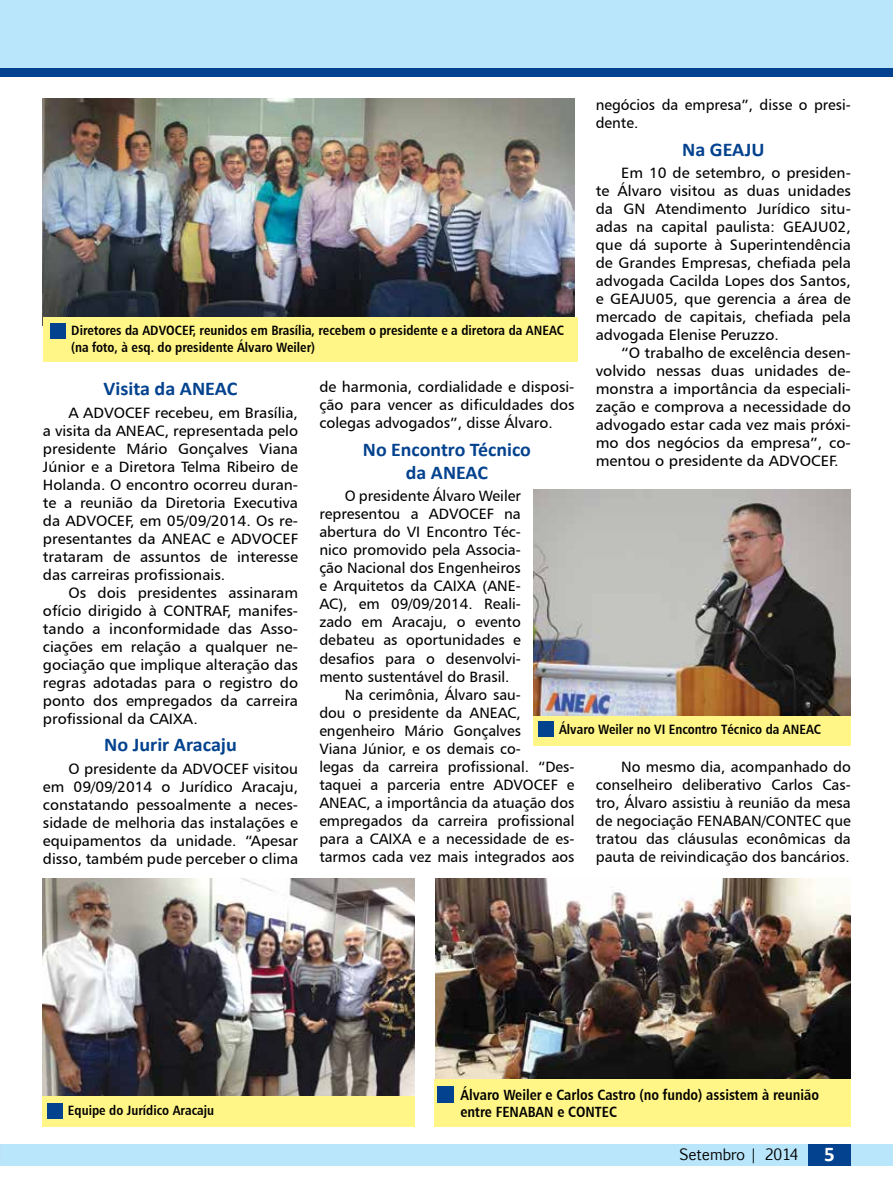
<style>
.page{position:relative;width:893px;height:1191px;background:#fff}
.page>*{position:absolute;margin:0;border:0;box-sizing:border-box;transform-origin:0 0}
.t1{font:700 19.5px/23.4px "Calibri";color:#03428e;text-align:center}
.t2{font:15px/18px "Humanist 777 BT Roman B";color:#000;text-align:justify}
.t3{font:15px/18px "Humanist 777 BT Roman B";color:#000;text-align:justify;scale:1.04 1}
.t4{font:15px "Euphemia CAS";color:#000}
.t5{font:14.85px/17.7px "Humanist 777 BT Bold Condensed B";color:#000}
.t6{font:13.5px/16.2px "Humanist 777 BT Bold Condensed B";color:#000}
.s1{font-family:"Calibri";font-weight:700;font-size:21px;color:#fff}
</style>
<div class="page">
<div style="left:0;top:1144px;width:893px;height:21px;background:#b9e6fa"></div>
<div style="left:808px;top:1144px;width:43px;height:21px;background:#03428e"></div>
<div style="left:0;top:0;width:893px;height:72px;background:#b9e6fa"></div>
<div style="left:0;top:68px;width:893px;height:9px;background:#03428e"></div>
<img style="left:43px;top:98px;width:532px;height:219px">
<img style="left:42px;top:878px;width:373px;height:218px">
<div style="left:42px;top:1096px;width:373px;height:31px;background:#fff687"></div>
<div style="left:47px;top:1103px;width:15px;height:15px;background:#03428e"></div>
<img style="left:436px;top:878px;width:415px;height:201px">
<div style="left:435px;top:1079px;width:416px;height:48px;background:#fff687"></div>
<div style="left:437px;top:1086px;width:17px;height:17px;background:#03428e"></div>
<div style="left:43px;top:317px;width:535px;height:44px;background:#fff687"></div>
<div style="left:50px;top:323px;width:16px;height:16px;background:#03428e"></div>
<div style="left:534px;top:715px;width:317px;height:30px;background:#fff687"></div>
<div style="left:538px;top:721px;width:16px;height:16px;background:#03428e"></div>
<img style="left:534px;top:489px;width:317px;height:226px">
<p class="t2" style="left:596px;top:95px;width:257px">negócios da empresa”, disse o presi&shy;dente.</p>
<h1 class="t1" style="left:682px;top:137px;width:84px">Na GEAJU</h1>
<p class="t2" style="left:596px;top:163px;width:257px;text-indent:26px">Em 10 de setembro, o presiden&shy;te Álvaro visitou as duas unidades da GN Atendimento Jurídico situ&shy;adas na capital paulista: GEAJU02, que dá suporte à Superintendência de Grandes Empresas, chefiada pela advogada Cacilda Lopes dos Santos, e GEAJU05, que gerencia a área de mercado de capitais, chefiada pela advogada Elenise Peruzzo.</p>
<p class="t3" style="left:596px;top:343px;width:247px;text-indent:26px">“O trabalho de excelência desen&shy;volvido nessas duas unidades de&shy;monstra a importância da especiali&shy;zação e comprova a necessidade do advogado estar cada vez mais próxi&shy;mo dos negócios da empresa”, co&shy;mentou o presidente da ADVOCEF.</p>
<p class="t6" style="left:71px;top:322px;width:494px">Diretores da ADVOCEF, reunidos em Brasília, recebem o presidente e a diretora da ANEAC (na foto, à esq. do presidente Álvaro Weiler)</p>
<p class="t2" style="left:319px;top:377px;width:257px">de harmonia, cordialidade e disposi&shy;ção para vencer as dificuldades dos colegas advogados”, disse Álvaro.</p>
<h1 class="t1" style="left:363px;top:437px;width:169px">No Encontro Técnico da ANEAC</h1>
<p class="t2" style="left:345px;top:487px;width:178px">O presidente Álvaro Weiler</p>
<p class="t2" style="left:319px;top:505px;width:203px">representou a ADVOCEF na</p>
<p class="t2" style="left:319px;top:523px;width:203px">abertura do VI Encontro Téc-</p>
<p class="t2" style="left:319px;top:541px;width:203px">nico promovido pela Associa-</p>
<p class="t2" style="left:319px;top:559px;width:203px">ção Nacional dos Engenheiros</p>
<p class="t2" style="left:319px;top:577px;width:203px">e Arquitetos da CAIXA (ANE-</p>
<p class="t2" style="left:319px;top:595px;width:203px">AC), em 09/09/2014. Reali-</p>
<p class="t2" style="left:319px;top:613px;width:203px">zado em Aracaju, o evento</p>
<p class="t2" style="left:319px;top:631px;width:203px">debateu as oportunidades e</p>
<p class="t2" style="left:319px;top:649px;width:203px">desafios para o desenvolvi-</p>
<p class="t2" style="left:319px;top:667px;width:192px">mento sustentável do Brasil.</p>
<p class="t2" style="left:345px;top:685px;width:178px">Na cerimônia, Álvaro sau-</p>
<p class="t2" style="left:319px;top:703px;width:203px">dou o presidente da ANEAC,</p>
<p class="t2" style="left:319px;top:721px;width:203px">engenheiro Mário Gonçalves</p>
<p class="t2" style="left:319px;top:739px;width:203px">Viana Júnior, e os demais co-</p>
<p class="t2" style="left:319px;top:757px;width:257px">legas da carreira profissional. “Des-</p>
<p class="t2" style="left:319px;top:775px;width:257px">taquei a parceria entre ADVOCEF e</p>
<p class="t2" style="left:319px;top:793px;width:257px">ANEAC, a importância da atuação dos</p>
<p class="t2" style="left:319px;top:811px;width:257px">empregados da carreira profissional</p>
<p class="t2" style="left:319px;top:829px;width:257px">para a CAIXA e a necessidade de es-</p>
<p class="t2" style="left:319px;top:847px;width:257px">tarmos cada vez mais integrados aos</p>
<h1 class="t1" style="left:104px;top:376px;width:135px">Visita da ANEAC</h1>
<p class="t2" style="left:43px;top:403px;width:257px;text-indent:26px">A ADVOCEF recebeu, em Brasília, a visita da ANEAC, representada pelo presidente Mário Gonçalves Viana Júnior e a Diretora Telma Ribeiro de Holanda. O encontro ocorreu duran&shy;te a reunião da Diretoria Executiva da ADVOCEF, em 05/09/2014. Os re&shy;presentantes da ANEAC e ADVOCEF trataram de assuntos de interesse das carreiras profissionais.</p>
<p class="t2" style="left:43px;top:583px;width:257px;text-indent:26px">Os dois presidentes assinaram ofício dirigido à CONTRAF, manifes&shy;tando a inconformidade das Asso&shy;ciações em relação a qualquer ne&shy;gociação que implique alteração das regras adotadas para o registro do ponto dos empregados da carreira profissional da CAIXA.</p>
<h1 class="t1" style="left:104px;top:732px;width:134px">No Jurir Aracaju</h1>
<p class="t2" style="left:43px;top:759px;width:257px;text-indent:26px">O presidente da ADVOCEF visitou em 09/09/2014 o Jurídico Aracaju, constatando pessoalmente a neces&shy;sidade de melhoria das instalações e equipamentos da unidade. “Apesar disso, também pude perceber o clima</p>
<p class="t6" style="left:559px;top:720px;width:264px">Álvaro Weiler no VI Encontro Técnico da ANEAC</p>
<p class="t2" style="left:596px;top:757px;width:257px;text-indent:26px">No mesmo dia, acompanhado do conselheiro deliberativo Carlos Cas&shy;tro, Álvaro assistiu à reunião da mesa de negociação FENABAN/CONTEC que tratou das cláusulas econômicas da pauta de reivindicação dos bancários.</p>
<p class="t6" style="left:68px;top:1102px;width:148px">Equipe do Jurídico Aracaju</p>
<p class="t5" style="left:460px;top:1085px;width:360px">Álvaro Weiler e Carlos Castro (no fundo) assistem à reunião entre FENABAN e CONTEC</p>
<p class="t4" style="left:680px;top:1143px;width:157px">Setembro | 2014 <span class="s1">5</span></p>
</div>
